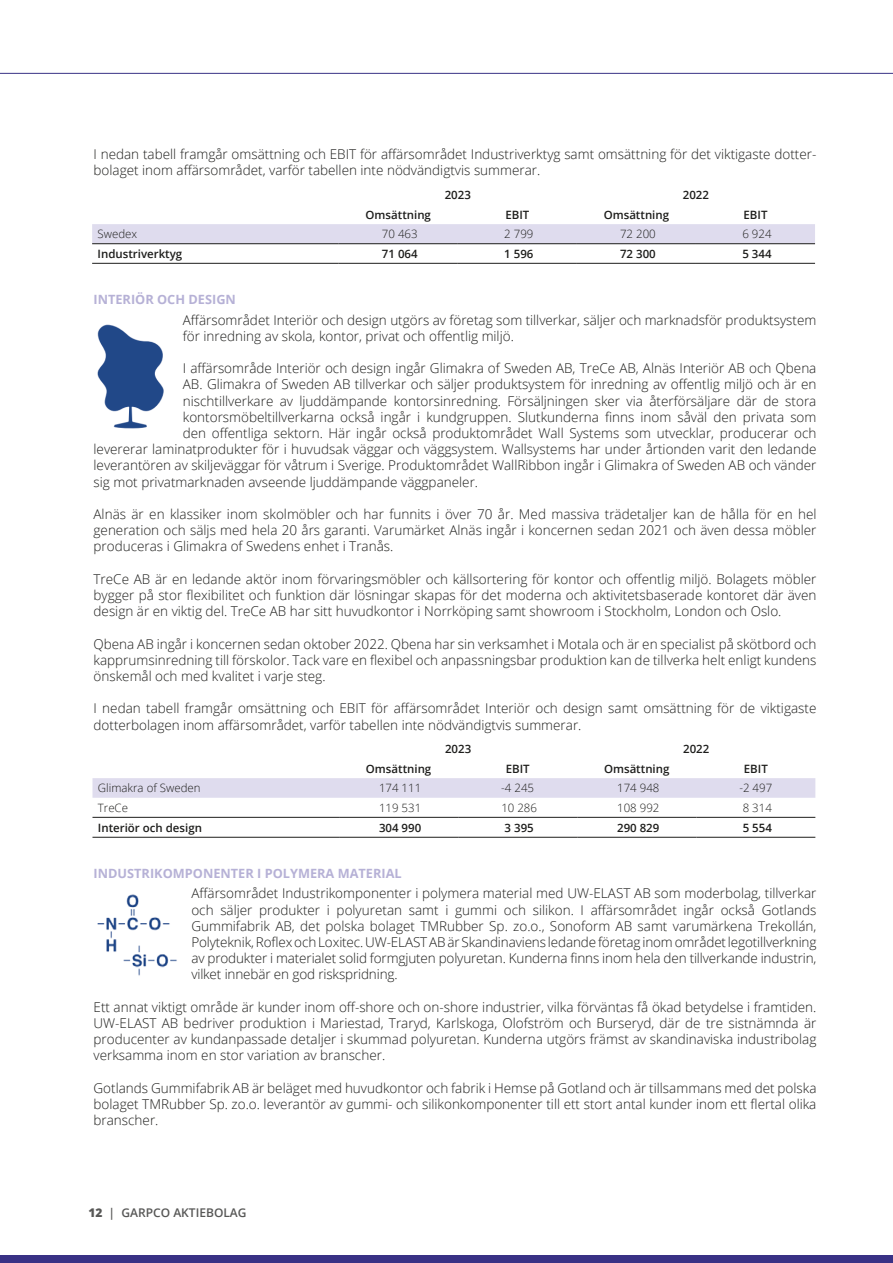
<style>
.page{position:relative;width:893px;height:1263px;background:#fff}
.page>*{position:absolute;margin:0;border:0;box-sizing:border-box;transform-origin:0 0}
.t1{font:300 13.5px/16.2px "Open Sans";color:#1d1d1b;text-align:justify}
.t2{font:700 12.75px "Open Sans";color:#b6b1d6}
.t3{font:600 12px "Open Sans";color:#575756}
.t4{font:600 11.55px "Open Sans";color:#1d1d1b}
.t5{font:300 11.55px "Open Sans";color:#1d1d1b}
.s1{font-weight:800}
</style>
<div class="page">
<div style="left:0;top:1255px;width:893px;height:8px;background:#393185"></div>
<hr style="left:0;top:73px;width:893px;height:1px;background:#393185">
<img style="left:97px;top:894px;width:80px;height:82px">
<div style="left:92px;top:778px;width:723px;height:20px;background:#dfdcee"></div>
<hr style="left:92px;top:817px;width:247px;height:1px;background:#1d1d1b">
<hr style="left:339px;top:817px;width:119px;height:1px;background:#1d1d1b">
<hr style="left:458px;top:817px;width:119px;height:1px;background:#1d1d1b">
<hr style="left:577px;top:817px;width:119px;height:1px;background:#1d1d1b">
<hr style="left:696px;top:817px;width:119px;height:1px;background:#1d1d1b">
<hr style="left:92px;top:837px;width:247px;height:1px;background:#1d1d1b">
<hr style="left:339px;top:837px;width:119px;height:1px;background:#1d1d1b">
<hr style="left:458px;top:837px;width:119px;height:1px;background:#1d1d1b">
<hr style="left:577px;top:837px;width:119px;height:1px;background:#1d1d1b">
<hr style="left:696px;top:837px;width:119px;height:1px;background:#1d1d1b">
<img style="left:97px;top:324px;width:67px;height:105px">
<div style="left:92px;top:224px;width:723px;height:19px;background:#dfdcee"></div>
<hr style="left:92px;top:243px;width:247px;height:1px;background:#1d1d1b">
<hr style="left:339px;top:243px;width:119px;height:1px;background:#1d1d1b">
<hr style="left:458px;top:243px;width:119px;height:1px;background:#1d1d1b">
<hr style="left:577px;top:243px;width:119px;height:1px;background:#1d1d1b">
<hr style="left:696px;top:243px;width:119px;height:1px;background:#1d1d1b">
<hr style="left:92px;top:263px;width:247px;height:1px;background:#1d1d1b">
<hr style="left:339px;top:263px;width:119px;height:1px;background:#1d1d1b">
<hr style="left:458px;top:263px;width:119px;height:1px;background:#1d1d1b">
<hr style="left:577px;top:263px;width:119px;height:1px;background:#1d1d1b">
<hr style="left:696px;top:263px;width:119px;height:1px;background:#1d1d1b">
<p class="t1" style="left:94px;top:146px;width:724px">I nedan tabell framgår omsättning och EBIT för affärsområdet Industriverktyg samt omsättning för det viktigaste dotter&shy;bolaget inom affärsområdet, varför tabellen inte nödvändigtvis summerar.</p>
<p class="t4" style="left:445px;top:187px;width:28px">2023</p>
<p class="t4" style="left:683px;top:187px;width:28px">2022</p>
<p class="t4" style="left:366px;top:207px;width:67px">Omsättning</p>
<p class="t4" style="left:505px;top:207px;width:25px">EBIT</p>
<p class="t4" style="left:604px;top:207px;width:67px">Omsättning</p>
<p class="t4" style="left:743px;top:207px;width:25px">EBIT</p>
<p class="t5" style="left:98px;top:226px;width:41px">Swedex</p>
<p class="t5" style="left:382px;top:226px;width:37px">70 463</p>
<p class="t5" style="left:504px;top:226px;width:31px">2 799</p>
<p class="t5" style="left:620px;top:226px;width:37px">72 200</p>
<p class="t5" style="left:742px;top:226px;width:31px">6 924</p>
<p class="t4" style="left:98px;top:246px;width:86px">Industriverktyg</p>
<p class="t4" style="left:382px;top:246px;width:37px">71 064</p>
<p class="t4" style="left:504px;top:246px;width:31px">1 596</p>
<p class="t4" style="left:620px;top:246px;width:37px">72 300</p>
<p class="t4" style="left:742px;top:246px;width:31px">5 344</p>
<p class="t2" style="left:94px;top:290px;width:144px">INTERIÖR OCH DESIGN</p>
<p class="t1" style="left:183px;top:311px;width:635px">Affärsområdet Interiör och design utgörs av företag som tillverkar, säljer och marknadsför produktsystem för inredning av skola, kontor, privat och offentlig miljö.</p>
<p class="t1" style="left:183px;top:360px;width:635px">I affärsområde Interiör och design ingår Glimakra of Sweden AB, TreCe AB, Alnäs Interiör AB och Qbena</p>
<p class="t1" style="left:183px;top:376px;width:635px">AB. Glimakra of Sweden AB tillverkar och säljer produktsystem för inredning av offentlig miljö och är en</p>
<p class="t1" style="left:183px;top:392px;width:635px">nischtillverkare av ljuddämpande kontorsinredning. Försäljningen sker via återförsäljare där de stora</p>
<p class="t1" style="left:183px;top:408px;width:635px">kontorsmöbeltillverkarna också ingår i kundgruppen. Slutkunderna finns inom såväl den privata som</p>
<p class="t1" style="left:183px;top:425px;width:635px">den offentliga sektorn. Här ingår också produktområdet Wall Systems som utvecklar, producerar och</p>
<p class="t1" style="left:94px;top:441px;width:724px">levererar laminatprodukter för i huvudsak väggar och väggsystem. Wallsystems har under årtionden varit den ledande</p>
<p class="t1" style="left:94px;top:457px;width:724px">leverantören av skiljeväggar för våtrum i Sverige. Produktområdet WallRibbon ingår i Glimakra of Sweden AB och vänder</p>
<p class="t1" style="left:94px;top:473px;width:386px">sig mot privatmarknaden avseende ljuddämpande väggpaneler.</p>
<p class="t1" style="left:94px;top:506px;width:724px">Alnäs är en klassiker inom skolmöbler och har funnits i över 70 år. Med massiva trädetaljer kan de hålla för en hel generation och säljs med hela 20 års garanti. Varumärket Alnäs ingår i koncernen sedan 2021 och även dessa möbler produceras i Glimakra of Swedens enhet i Tranås.</p>
<p class="t1" style="left:94px;top:570px;width:724px">TreCe AB är en ledande aktör inom förvaringsmöbler och källsortering för kontor och offentlig miljö. Bolagets möbler bygger på stor flexibilitet och funktion där lösningar skapas för det moderna och aktivitetsbaserade kontoret där även design är en viktig del. TreCe AB har sitt huvudkontor i Norrköping samt showroom i Stockholm, London och Oslo.</p>
<p class="t1" style="left:94px;top:635px;width:724px">Qbena AB ingår i koncernen sedan oktober 2022. Qbena har sin verksamhet i Motala och är en specialist på skötbord och kapprumsinredning till förskolor. Tack vare en flexibel och anpassningsbar produktion kan de tillverka helt enligt kundens önskemål och med kvalitet i varje steg.</p>
<p class="t1" style="left:94px;top:700px;width:724px">I nedan tabell framgår omsättning och EBIT för affärsområdet Interiör och design samt omsättning för de viktigaste dotterbolagen inom affärsområdet, varför tabellen inte nödvändigtvis summerar.</p>
<p class="t4" style="left:445px;top:741px;width:28px">2023</p>
<p class="t4" style="left:683px;top:741px;width:28px">2022</p>
<p class="t4" style="left:366px;top:761px;width:67px">Omsättning</p>
<p class="t4" style="left:506px;top:761px;width:25px">EBIT</p>
<p class="t4" style="left:604px;top:761px;width:67px">Omsättning</p>
<p class="t4" style="left:744px;top:761px;width:25px">EBIT</p>
<p class="t5" style="left:98px;top:780px;width:104px">Glimakra of Sweden</p>
<p class="t5" style="left:379px;top:780px;width:44px">174 111</p>
<p class="t5" style="left:501px;top:780px;width:34px">-4 245</p>
<p class="t5" style="left:617px;top:780px;width:44px">174 948</p>
<p class="t5" style="left:739px;top:780px;width:34px">-2 497</p>
<p class="t5" style="left:98px;top:800px;width:32px">TreCe</p>
<p class="t5" style="left:379px;top:800px;width:44px">119 531</p>
<p class="t5" style="left:501px;top:800px;width:37px">10 286</p>
<p class="t5" style="left:617px;top:800px;width:44px">108 992</p>
<p class="t5" style="left:743px;top:800px;width:31px">8 314</p>
<p class="t4" style="left:98px;top:819px;width:106px">Interiör och design</p>
<p class="t4" style="left:379px;top:819px;width:44px">304 990</p>
<p class="t4" style="left:505px;top:819px;width:31px">3 395</p>
<p class="t4" style="left:617px;top:819px;width:44px">290 829</p>
<p class="t4" style="left:743px;top:819px;width:31px">5 554</p>
<p class="t2" style="left:94px;top:864px;width:310px">INDUSTRIKOMPONENTER I POLYMERA MATERIAL</p>
<p class="t1" style="left:191px;top:885px;width:627px">Affärsområdet Industrikomponenter i polymera material med UW-ELAST AB som moderbolag, tillverkar och säljer produkter i polyuretan samt i gummi och silikon. I affärsområdet ingår också Gotlands Gummifabrik AB, det polska bolaget TMRubber Sp. zo.o., Sonoform AB samt varumärkena Trekollán, Polyteknik, Roflex och Loxitec. UW-ELAST AB är Skandinaviens ledande företag inom området legotillverkning av produkter i materialet solid formgjuten polyuretan. Kunderna finns inom hela den tillverkande industrin, vilket innebär en god riskspridning.</p>
<p class="t1" style="left:94px;top:998px;width:724px">Ett annat viktigt område är kunder inom off-shore och on-shore industrier, vilka förväntas få ökad betydelse i framtiden.<br>UW-ELAST AB bedriver produktion i Mariestad, Traryd, Karlskoga, Olofström och Burseryd, där de tre sistnämnda är producenter av kundanpassade detaljer i skummad polyuretan. Kunderna utgörs främst av skandinaviska industribolag verksamma inom en stor variation av branscher.</p>
<p class="t1" style="left:94px;top:1079px;width:724px">Gotlands Gummifabrik AB är beläget med huvudkontor och fabrik i Hemse på Gotland och är tillsammans med det polska bolaget TMRubber Sp. zo.o. leverantör av gummi- och silikonkomponenter till ett stort antal kunder inom ett flertal olika branscher.</p>
<p class="t3" style="left:88px;top:1204px;width:160px"><span class="s1">12</span> | GARPCO AKTIEBOLAG</p>
</div>
